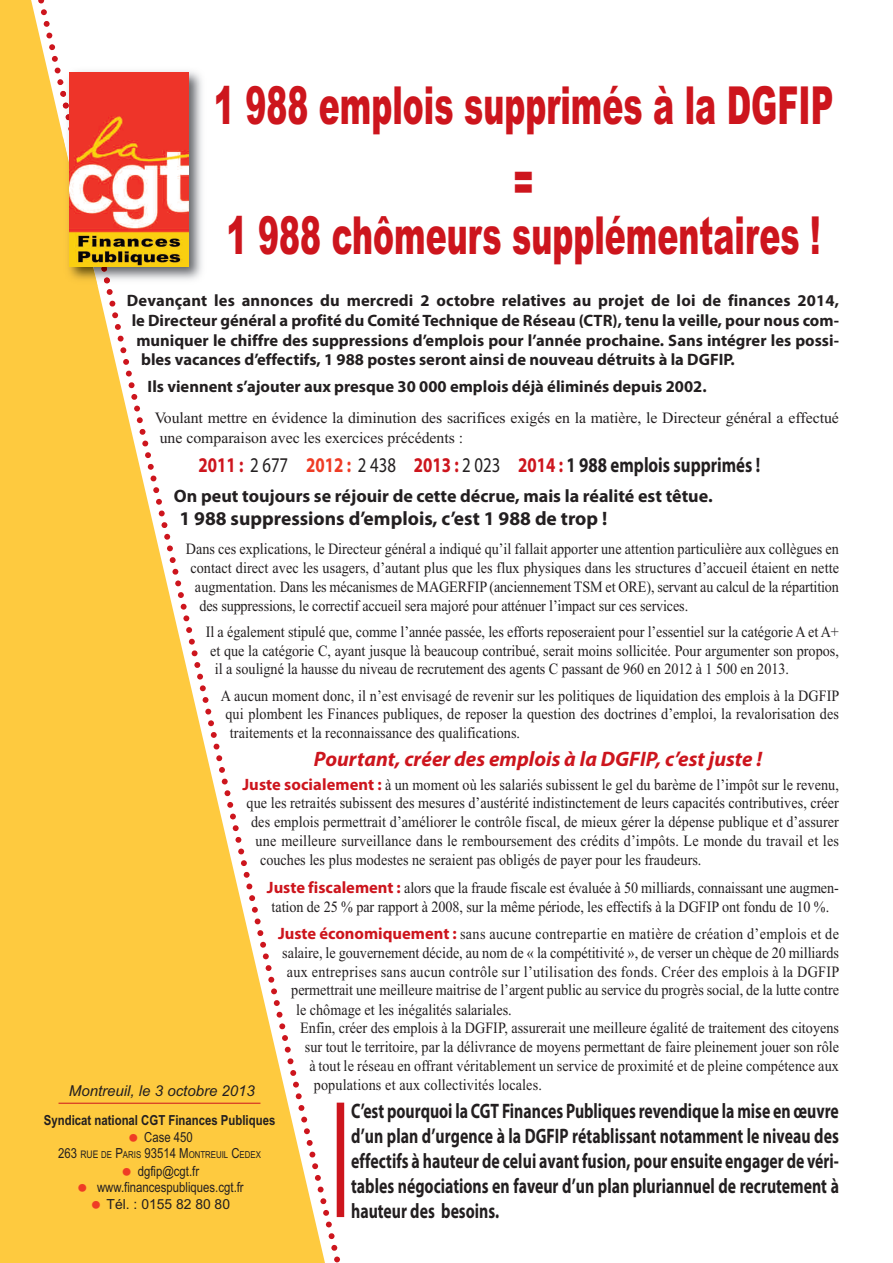
<style>
.page{position:relative;width:893px;height:1263px;background:#fff}
.page>*{position:absolute;margin:0;border:0;box-sizing:border-box;transform-origin:0 0}
.t1{font:900 52.5px/77.4px "Arial";color:#cd151d;text-align:center;scale:.6 1}
.t2{font:700 21px/25.2px "Myriad Pro";color:#231f20;text-align:justify;scale:.75 1}
.t3{font:700 21px "Myriad Pro";color:#231f20;scale:.8 1}
.t4{font:italic 700 21px "Myriad Pro";color:#cd151d}
.t5{font:700 19.5px "Myriad Pro";color:#231f20}
.t6{font:700 18px "Myriad Pro";color:#231f20}
.t7{font:700 16.5px "Myriad Pro";color:#231f20}
.t8{font:15.75px/18.9px "Times New Roman";color:#231f20;text-align:justify;scale:.9 1}
.t9{font:15.75px "Times New Roman";letter-spacing:.025em;color:#231f20;scale:.9 1}
.t10{font:15.75px/20.4px "Times New Roman";color:#231f20}
.t11{font:italic 15px "Arial";color:#231f20}
.t12{font:13.8px/16.8px "Arial Narrow";color:#231f20;text-align:center}
.t13{font:700 13.8px "Arial Narrow";color:#231f20}
.t14{font:13.8px "Arial";color:#231f20}
.t15{font:9.6px "Arial Narrow";color:#231f20}
.s1{color:#cd151d}
.s2{font-weight:400}
.s3{color:#ef3c25}
.s4{font-family:"Myriad Pro";font-weight:700;font-size:16.5px;color:#cd151d}
.s5{font-size:13.8px}
.s6{font-size:10.35px}
</style>
<div class="page">
<svg style="left:0;top:0;width:335px;height:1263px;fill:#feca3f"></svg>
<img style="left:63px;top:65px;width:145px;height:221px">
<img style="left:63px;top:81px;width:7px;height:55px">
<img style="left:63px;top:136px;width:35px;height:150px">
<img style="left:70px;top:72px;width:119px;height:194px">
<hr style="left:59px;top:1103px;width:201px;height:1px;background:#cd151d">
<div style="left:337px;top:1102px;width:7px;height:115px;background:#cd151d"></div>
<svg style="left:129px;top:1134px;width:8px;height:8px"></svg>
<svg style="left:123px;top:1167px;width:8px;height:8px"></svg>
<svg style="left:78px;top:1184px;width:8px;height:8px"></svg>
<svg style="left:92px;top:1201px;width:8px;height:8px"></svg>
<h1 class="t1" style="left:214px;top:67px;width:1034px">1 988 emplois supprimés à la DGFIP =</h1>
<h1 class="t1" style="left:227px;top:197px;width:992px">1 988 chômeurs supplémentaires !</h1>
<p class="t7" style="left:127px;top:294px;width:713px">Devançant les annonces du mercredi 2 octobre relatives au projet de loi de finances 2014,</p>
<p class="t7" style="left:132px;top:314px;width:709px">le Directeur général a profité du Comité Technique de Réseau (CTR), tenu la veille, pour nous com-</p>
<p class="t7" style="left:136px;top:334px;width:704px">muniquer le chiffre des suppressions d’emplois pour l’année prochaine. Sans intégrer les possi-</p>
<p class="t7" style="left:141px;top:354px;width:595px">bles vacances d’effectifs, 1 988 postes seront ainsi de nouveau détruits à la DGFIP.</p>
<p class="t7" style="left:148px;top:381px;width:561px">Ils viennent s’ajouter aux presque 30 000 emplois déjà éliminés depuis 2002.</p>
<p class="t10" style="left:160px;top:407px;width:681px;text-indent:-5px">Voulant mettre en évidence la diminution des sacrifices exigés en la matière, le Directeur général a effectué une comparaison avec les exercices précédents :</p>
<h2 class="t3" style="left:198px;top:457px;width:704px"><span class="s1">2011 :</span> <span class="s2">2 677</span> <span class="s3">2012 :</span> <span class="s2">2 438</span> <span class="s1">2013 :</span> <span class="s2">2 023</span> <span class="s1">2014 :</span> 1 988 emplois supprimés !</h2>
<p class="t6" style="left:174px;top:490px;width:540px">On peut toujours se réjouir de cette décrue, mais la réalité est têtue.</p>
<p class="t5" style="left:179px;top:511px;width:429px">1 988 suppressions d’emplois, c’est 1 988 de trop !</p>
<p class="t8" style="left:186px;top:539px;width:727px">Dans ces explications, le Directeur général a indiqué qu’il fallait apporter une attention particulière aux collègues en</p>
<p class="t8" style="left:190px;top:558px;width:722px">contact direct avec les usagers, d’autant plus que les flux physiques dans les structures d’accueil étaient en nette</p>
<p class="t8" style="left:195px;top:577px;width:717px">augmentation. Dans les mécanismes de MAGERFIP (anciennement TSM et ORE), servant au calcul de la répartition</p>
<p class="t8" style="left:199px;top:596px;width:544px">des suppressions, le correctif accueil sera majoré pour atténuer l’impact sur ces services.</p>
<p class="t8" style="left:206px;top:622px;width:705px">Il a également stipulé que, comme l’année passée, les efforts reposeraient pour l’essentiel sur la catégorie A et A+ et que la catégorie C, ayant jusque là beaucoup contribué, serait moins sollicitée. Pour argumenter son propos, il a souligné la hausse du niveau de recrutement des agents C passant de 960 en 2012 à 1 500 en 2013.</p>
<p class="t8" style="left:221px;top:686px;width:689px">A aucun moment donc, il n’est envisagé de revenir sur les politiques de liquidation des emplois à la DGFIP qui plombent les Finances publiques, de reposer la question des doctrines d’emploi, la revalorisation des traitements et la reconnaissance des qualifications.</p>
<h2 class="t4" style="left:314px;top:751px;width:450px">Pourtant, créer des emplois à la DGFIP, c’est juste !</h2>
<p class="t8" style="left:242px;top:775px;width:664px"><span class="s4">Juste socialement :</span> à un moment où les salariés subissent le gel du barème de l’impôt sur le revenu,</p>
<p class="t8" style="left:247px;top:793px;width:660px">que les retraités subissent des mesures d’austérité indistinctement de leurs capacités contributives, créer</p>
<p class="t8" style="left:251px;top:812px;width:655px">des emplois permettrait d’améliorer le contrôle fiscal, de mieux gérer la dépense publique et d’assurer</p>
<p class="t8" style="left:256px;top:831px;width:650px">une meilleure surveillance dans le remboursement des crédits d’impôts. Le monde du travail et les</p>
<p class="t8" style="left:260px;top:850px;width:492px">couches les plus modestes ne seraient pas obligés de payer pour les fraudeurs.</p>
<p class="t8" style="left:267px;top:877px;width:637px;line-height:19.8px"><span class="s4">Juste fiscalement :</span> alors que la fraude fiscale est évaluée à 50 milliards, connaissant une augmen&shy;tation de 25 % par rapport à 2008, sur la même période, les effectifs à la DGFIP ont fondu de 10 %.</p>
<p class="t9" style="left:278px;top:925px;width:625px"><span class="s4">Juste économiquement :</span> sans aucune contrepartie en matière de création d’emplois et de</p>
<p class="t8" style="left:282px;top:943px;width:620px">salaire, le gouvernement décide, au nom de « la compétitivité », de verser un chèque de 20 milliards</p>
<p class="t9" style="left:287px;top:962px;width:616px">aux entreprises sans aucun contrôle sur l’utilisation des fonds. Créer des emplois à la DGFIP</p>
<p class="t8" style="left:291px;top:980px;width:610px">permettrait une meilleure maitrise de l’argent public au service du progrès social, de la lutte contre</p>
<p class="t8" style="left:296px;top:1000px;width:241px">le chômage et les inégalités salariales.</p>
<p class="t8" style="left:300px;top:1018px;width:600px">Enfin, créer des emplois à la DGFIP, assurerait une meilleure égalité de traitement des citoyens</p>
<p class="t8" style="left:305px;top:1037px;width:595px">sur tout le territoire, par la délivrance de moyens permettant de faire pleinement jouer son rôle</p>
<p class="t8" style="left:309px;top:1056px;width:590px">à tout le réseau en offrant véritablement un service de proximité et de pleine compétence aux</p>
<p class="t8" style="left:314px;top:1075px;width:255px">populations et aux collectivités locales.</p>
<p class="t13" style="left:44px;top:1112px;width:233px">Syndicat national CGT Finances Publiques</p>
<p class="t12" style="left:144px;top:1129px;width:50px">Case 450</p>
<p class="t15" style="left:58px;top:1149px;width:204px"><span class="s5">263</span> <span class="s6">RUE</span> DE <span class="s5">P</span>ARIS <span class="s5">93514 M</span>ONTREUIL <span class="s5">C</span>EDEX</p>
<p class="t12" style="left:97px;top:1162px;width:148px">dgfip@cgt.fr www.financespubliques.cgt.fr</p>
<p class="t14" style="left:107px;top:1196px;width:125px">Tél. : 0155 82 80 80</p>
<p class="t11" style="left:69px;top:1082px;width:187px">Montreuil, le 3 octobre 2013</p>
<p class="t2" style="left:351px;top:1099px;width:652px">C’est pourquoi la CGT Finances Publiques revendique la mise en œuvre d’un plan d’urgence à la DGFIP rétablissant notamment le niveau des effectifs à hauteur de celui avant fusion, pour ensuite engager de véri&shy;tables négociations en faveur d’un plan pluriannuel de recrutement à hauteur des besoins.</p>
</div>
